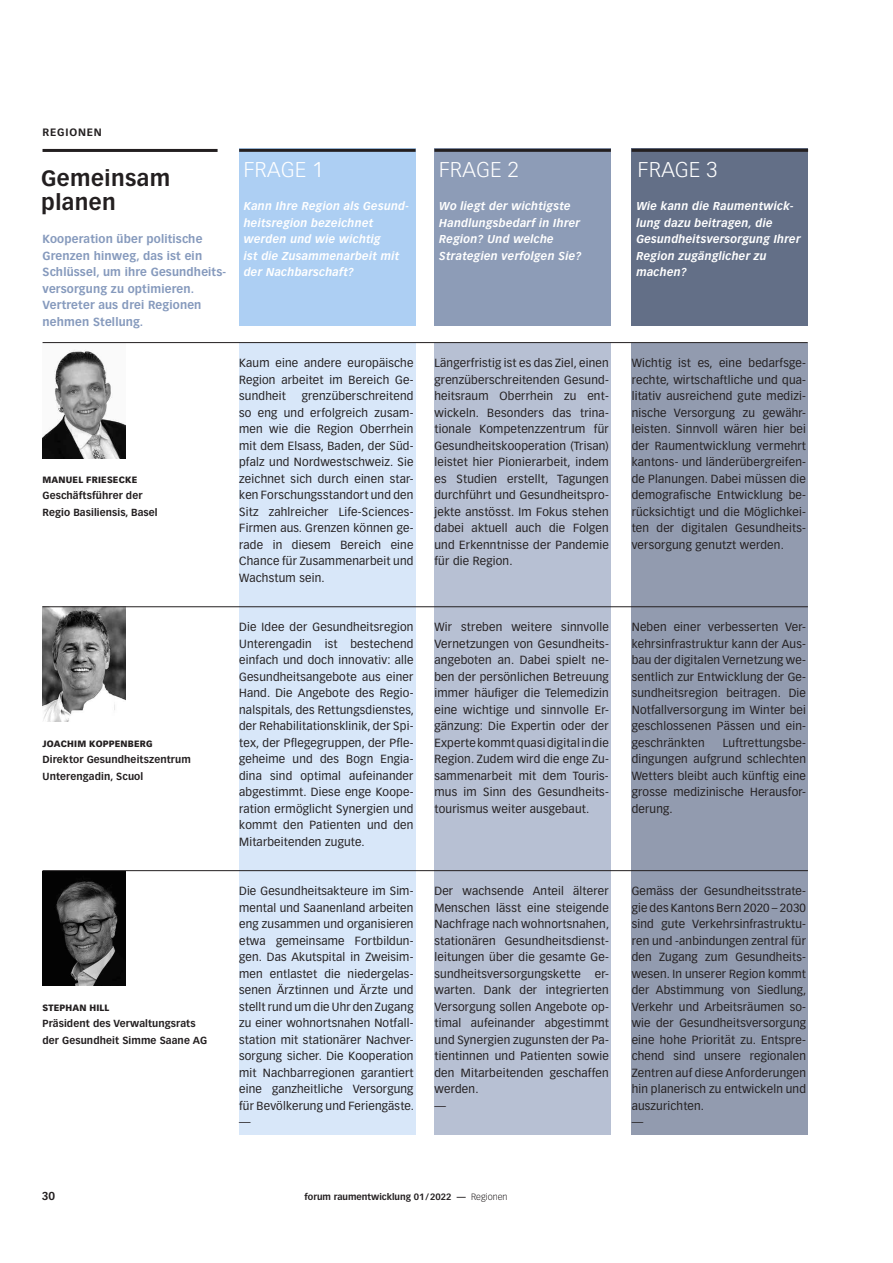
<style>
.page{position:relative;width:893px;height:1263px;background:#fff}
.page>*{position:absolute;margin:0;border:0;box-sizing:border-box;transform-origin:0 0}
.t1{font:700 21.75px/24.8px "Vectora LH";letter-spacing:.02em;color:#231f20}
.t2{font:300 21px "Vectora LH";letter-spacing:.02em;color:#fff}
.t3{font:11.7px/16.5px "Vectora LH";letter-spacing:.02em;color:#231f20;text-align:justify}
.t4{font:700 11.55px/16.5px "Vectora LH";letter-spacing:.015em;color:#869abd}
.t5{font:italic 700 11.25px/16.5px "Vectora LH";letter-spacing:.025em;color:#fff}
.t6{font:700 11.25px "Vectora LH";color:#231f20}
.t7{font:700 10.5px "Vectora LH";letter-spacing:.08em;color:#231f20}
.t8{font:700 10.2px/16.5px "Vectora LH";letter-spacing:.01em;color:#231f20}
.t9{font:900 9px "Vectora LH";letter-spacing:.02em;color:#231f20}
.t10{font:700 9px "Vectora LH";color:#231f20}
.s1{font-weight:300}
</style>
<div class="page">
<div style="left:239px;top:343px;width:177px;height:791px;background:#d8e7f9"></div>
<div style="left:239px;top:149px;width:177px;height:177px;background:#adcff3"></div>
<div style="left:434px;top:149px;width:177px;height:177px;background:#8d9cb7"></div>
<div style="left:632px;top:149px;width:176px;height:177px;background:#636f87"></div>
<div style="left:434px;top:343px;width:177px;height:791px;background:#b7c0d3"></div>
<div style="left:632px;top:343px;width:176px;height:791px;background:#929baf"></div>
<hr style="left:239px;top:149px;width:177px;height:3px;background:#231f20">
<hr style="left:434px;top:149px;width:177px;height:3px;background:#231f20">
<hr style="left:632px;top:149px;width:176px;height:3px;background:#231f20">
<img style="left:43px;top:343px;width:82px;height:115px">
<img style="left:43px;top:607px;width:82px;height:114px">
<hr style="left:43px;top:149px;width:175px;height:3px;background:#231f20">
<hr style="left:43px;top:342px;width:765px;height:1px;background:#231f20">
<img style="left:43px;top:871px;width:82px;height:115px">
<hr style="left:43px;top:606px;width:765px;height:1px;background:#231f20">
<hr style="left:43px;top:870px;width:765px;height:1px;background:#231f20">
<p class="t7" style="left:43px;top:126px;width:61px">REGIONEN</p>
<h1 class="t1" style="left:41px;top:165px;width:131px">Gemeinsam planen</h1>
<p class="t4" style="left:43px;top:231px;width:185px">Kooperation über politische<br>Grenzen hinweg, das ist ein<br>Schlüssel, um ihre Gesundheits&shy;versorgung zu optimieren.<br>Vertreter aus drei Regionen nehmen Stellung.</p>
<p class="t9" style="left:43px;top:474px;width:96px">MANUEL FRIESECKE</p>
<p class="t8" style="left:43px;top:487px;width:117px">Geschäftsführer der<br>Regio Basiliensis, Basel</p>
<h2 class="t2" style="left:244px;top:158px;width:81px">FRAGE 1</h2>
<h2 class="t2" style="left:439px;top:158px;width:81px">FRAGE 2</h2>
<h2 class="t2" style="left:638px;top:158px;width:81px">FRAGE 3</h2>
<p class="t5" style="left:244px;top:198px;width:167px">Kann Ihre Region als Gesund&shy;heitsregion bezeichnet werden und wie wichtig<br>ist die Zusammenarbeit mit der Nachbarschaft?</p>
<p class="t5" style="left:439px;top:198px;width:144px">Wo liegt der wichtigste<br>Handlungsbedarf in Ihrer<br>Region? Und welche<br>Strategien verfolgen Sie?</p>
<p class="t5" style="left:636px;top:198px;width:166px">Wie kann die Raumentwick&shy;lung dazu beitragen, die<br>Gesundheitsversorgung Ihrer<br>Region zugänglicher zu machen?</p>
<p class="t3" style="left:239px;top:355px;width:176px">Kaum eine andere europäische Region arbeitet im Bereich Ge&shy;sundheit</p>
<p class="t3" style="left:239px;top:388px;width:176px;text-indent:63px">grenzüberschreitend so eng und erfolgreich zusam&shy;men wie die Region Oberrhein mit dem Elsass, Baden, der Süd&shy;pfalz und Nordwestschweiz. Sie zeichnet sich durch einen star&shy;ken Forschungsstandort und den Sitz zahlreicher Life-Sciences-Firmen aus. Grenzen können ge&shy;rade in diesem Bereich eine Chance für Zusammenarbeit und Wachstum sein.</p>
<p class="t3" style="left:434px;top:355px;width:176px">Längerfristig ist es das Ziel, einen grenzüberschreitenden Gesund&shy;heitsraum Oberrhein zu ent&shy;wickeln. Besonders das trina&shy;tionale Kompetenzzentrum für Gesundheitskooperation (Trisan) leistet hier Pionierarbeit, indem es Studien erstellt, Tagungen durchführt und Gesundheitspro&shy;jekte anstösst. Im Fokus stehen dabei aktuell auch die Folgen und Erkenntnisse der Pandemie für die Region.</p>
<p class="t3" style="left:632px;top:355px;width:176px">Wichtig ist es, eine bedarfsge&shy;rechte, wirtschaftliche und qua&shy;litativ ausreichend gute medizi&shy;nische Versorgung zu gewähr&shy;leisten. Sinnvoll wären hier bei der Raumentwicklung vermehrt kantons- und länderübergreifen&shy;de Planungen. Dabei müssen die demografische Entwicklung be&shy;rücksichtigt und die Möglichkei&shy;ten der digitalen Gesundheits&shy;versorgung genutzt werden.</p>
<p class="t9" style="left:43px;top:738px;width:112px">JOACHIM KOPPENBERG</p>
<p class="t8" style="left:43px;top:751px;width:150px">Direktor Gesundheitszentrum<br>Unterengadin, Scuol</p>
<p class="t9" style="left:43px;top:1002px;width:68px">STEPHAN HILL</p>
<p class="t8" style="left:43px;top:1015px;width:166px">Präsident des Verwaltungsrats der Gesundheit Simme Saane AG</p>
<p class="t3" style="left:239px;top:619px;width:176px">Die Idee der Gesundheitsregion Unterengadin ist bestechend einfach und doch innovativ: alle Gesundheitsangebote aus einer Hand. Die Angebote des Regio&shy;nalspitals, des Rettungsdienstes, der Rehabilitationsklinik, der Spi&shy;tex, der Pflegegruppen, der Pfle&shy;geheime und des Bogn Engia&shy;dina sind optimal aufeinander abgestimmt. Diese enge Koope&shy;ration ermöglicht Synergien und kommt den Patienten und den Mitarbeitenden zugute.</p>
<p class="t3" style="left:239px;top:883px;width:176px">Die Gesundheitsakteure im Sim&shy;mental und Saanenland arbeiten eng zusammen und organisieren etwa gemeinsame Fortbildun&shy;gen. Das Akutspital in Zweisim&shy;men entlastet die niedergelas&shy;senen Ärztinnen und Ärzte und stellt rund um die Uhr den Zugang zu einer wohnortsnahen Notfall&shy;station mit stationärer Nachver&shy;sorgung sicher. Die Kooperation mit Nachbarregionen garantiert eine ganzheitliche Versorgung für Bevölkerung und Feriengäste. —</p>
<p class="t3" style="left:434px;top:619px;width:176px">Wir streben weitere sinnvolle Vernetzungen von Gesundheits&shy;angeboten an. Dabei spielt ne&shy;ben der persönlichen Betreuung immer häufiger die Telemedizin eine wichtige und sinnvolle Er&shy;gänzung: Die Expertin oder der Experte kommt quasi digital in die Region. Zudem wird die enge Zu&shy;sammenarbeit mit dem Touris&shy;mus im Sinn des Gesundheits&shy;tourismus weiter ausgebaut.</p>
<p class="t3" style="left:434px;top:883px;width:176px;text-align:left">Der wachsende Anteil älterer<br>Menschen lässt eine steigende<br>Nachfrage nach wohnortsnahen, stationären Gesundheitsdienst&shy;leitungen über die gesamte Ge&shy;sundheitsversorgungskette er&shy;warten. Dank der integrierten<br>Versorgung sollen Angebote op&shy;timal aufeinander abgestimmt und Synergien zugunsten der Pa&shy;tientinnen und Patienten sowie den Mitarbeitenden geschaffen werden.<br>—</p>
<p class="t3" style="left:632px;top:619px;width:176px">Neben einer verbesserten Ver&shy;kehrsinfrastruktur kann der Aus&shy;bau der digitalen Vernetzung we&shy;sentlich zur Entwicklung der Ge&shy;sundheitsregion beitragen. Die Notfallversorgung im Winter bei geschlossenen Pässen und ein&shy;geschränkten</p>
<p class="t3" style="left:632px;top:734px;width:176px;text-indent:91px">Luftrettungsbe&shy;dingungen aufgrund schlechten Wetters bleibt auch künftig eine grosse medizinische Herausfor&shy;derung.</p>
<p class="t3" style="left:632px;top:883px;width:176px;text-align:left">Gemäss der Gesundheitsstrate&shy;gie des Kantons Bern 2020 – 2030 sind gute Verkehrsinfrastruktu&shy;ren und -anbindungen zentral für den Zugang zum Gesundheits&shy;wesen. In unserer Region kommt der Abstimmung von Siedlung,<br>Verkehr und Arbeitsräumen so&shy;wie der Gesundheitsversorgung eine hohe Priorität zu. Entspre&shy;chend sind unsere regionalen<br>Zentren auf diese Anforderungen hin planerisch zu entwickeln und auszurichten.<br>—</p>
<p class="t6" style="left:42px;top:1190px;width:15px">30</p>
<p class="t10" style="left:305px;top:1192px;width:205px">forum raumentwicklung 01/2022 — <span class="s1">Regionen</span></p>
</div>
